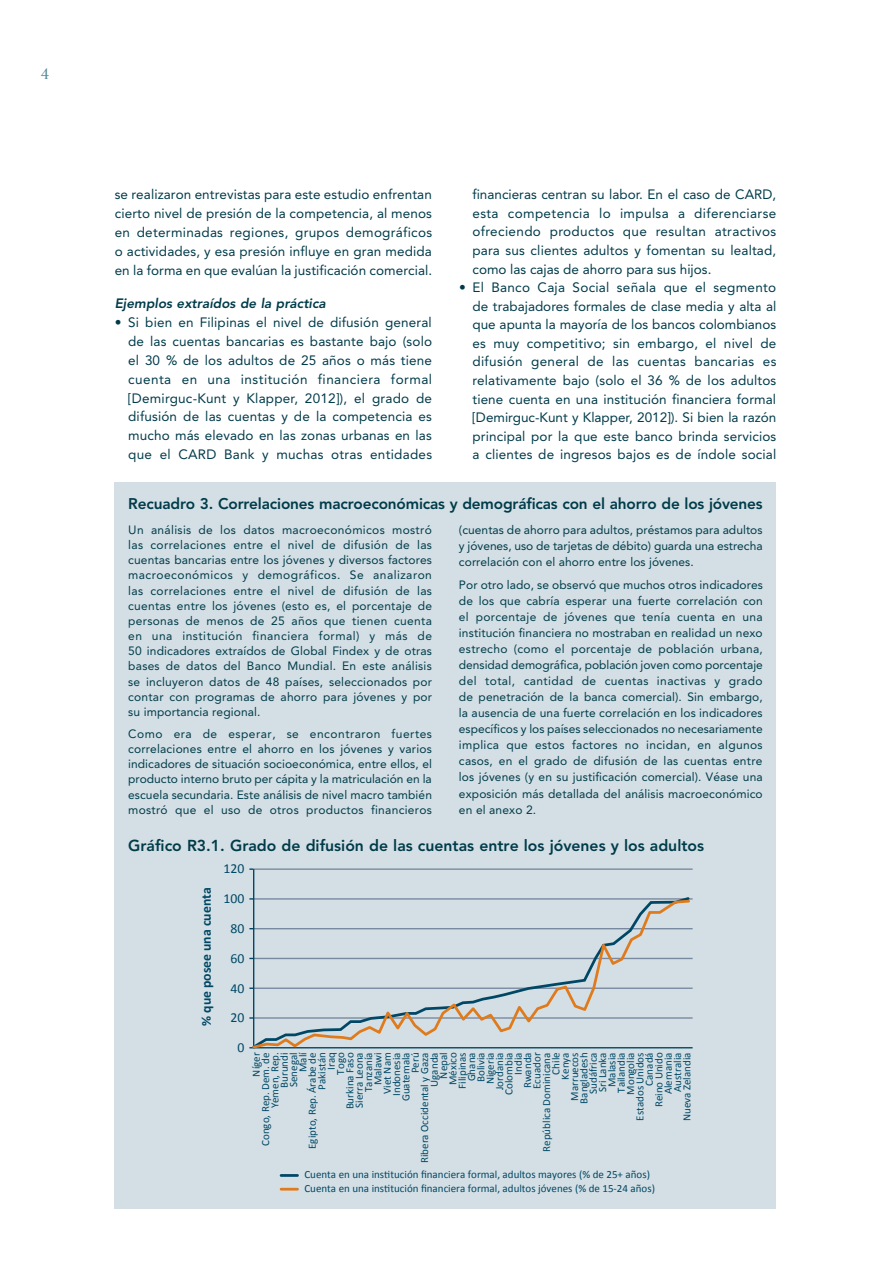
<style>
.page{position:relative;width:891px;height:1263px;background:#fff}
.page>*{position:absolute;margin:0;border:0;box-sizing:border-box;transform-origin:0 0}
.t1{font:18px "Weiss Std";color:#558696}
.t2{font:800 15.75px "Avenir LT Std";color:#003b4a}
.t3{font:800 15.3px "Avenir LT Std";letter-spacing:-.01em;color:#003b4a}
.t4{font:700 13.8px "Calibri";color:#004766}
.t5{font:13.8px/29.7px "Calibri";color:#004766;text-align:right}
.t6{font:13.5px/18.6px "Avenir LT Std";letter-spacing:.01em;color:#003b4a;text-align:justify}
.t7{font:italic 800 13.5px "Avenir LT Std";color:#003b4a}
.t8{font:12px/15.1px "Avenir LT Std";letter-spacing:.01em;color:#003b4a;text-align:justify}
.t9{font:10.95px/9.3px "Calibri";color:#004766;text-align:right}
</style>
<div class="page">
<div style="left:115px;top:483px;width:661px;height:725px;background:#d3dfe4"></div>
<hr style="left:254px;top:1046px;width:439px;height:2px;background:#004766">
<hr style="left:254px;top:868px;width:439px;height:1px;background:#7989a0">
<hr style="left:254px;top:898px;width:439px;height:1px;background:#7989a0">
<hr style="left:254px;top:927px;width:439px;height:2px;background:#7989a0">
<hr style="left:254px;top:957px;width:439px;height:2px;background:#7989a0">
<hr style="left:254px;top:987px;width:439px;height:1px;background:#7989a0">
<hr style="left:254px;top:1017px;width:439px;height:1px;background:#7989a0">
<hr style="left:253px;top:869px;width:1px;height:178px;background:#004766">
<svg style="left:250px;top:898px;width:442px;height:151px"></svg>
<hr style="left:281px;top:1173px;width:17px;height:3px;background:#004766">
<hr style="left:281px;top:1187px;width:17px;height:3px;background:#df7b1c">
<h1 class="t1" style="left:40px;top:62px;width:10px">4</h1>
<p class="t6" style="left:115px;top:185px;width:319px">se realizaron entrevistas para este estudio enfrentan cierto nivel de presión de la competencia, al menos en determinadas regiones, grupos demográficos o actividades, y esa presión influye en gran medida en la forma en que evalúan la justificación comercial.</p>
<p class="t7" style="left:115px;top:295px;width:213px">Ejemplos extraídos de la práctica</p>
<p class="t6" style="left:128px;top:313px;width:305px;text-indent:-14px">• Si bien en Filipinas el nivel de difusión general de las cuentas bancarias es bastante bajo (solo el 30 % de los adultos de 25 años o más tiene cuenta en una institución financiera formal [Demirguc-Kunt y Klapper, 2012]), el grado de difusión de las cuentas y de la competencia es mucho más elevado en las zonas urbanas en las que el CARD Bank y muchas otras entidades</p>
<p class="t6" style="left:472px;top:185px;width:305px">financieras centran su labor. En el caso de CARD, esta competencia lo impulsa a diferenciarse ofreciendo productos que resultan atractivos para sus clientes adultos y fomentan su lealtad, como las cajas de ahorro para sus hijos.</p>
<p class="t6" style="left:472px;top:278px;width:305px;text-indent:-14px">• El Banco Caja Social señala que el segmento de trabajadores formales de clase media y alta al que apunta la mayoría de los bancos colombianos es muy competitivo; sin embargo, el nivel de difusión general de las cuentas bancarias es relativamente bajo (solo el 36 % de los adultos tiene cuenta en una institución financiera formal [Demirguc-Kunt y Klapper, 2012]). Si bien la razón principal por la que este banco brinda servicios a clientes de ingresos bajos es de índole social</p>
<p class="t3" style="left:128px;top:494px;width:636px">Recuadro 3. Correlaciones macroeconómicas y demográficas con el ahorro de los jóvenes</p>
<p class="t8" style="left:128px;top:522px;width:305px">Un análisis de los datos macroeconómicos mostró las correlaciones entre el nivel de difusión de las cuentas bancarias entre los jóvenes y diversos factores macroeconómicos y demográficos. Se analizaron las correlaciones entre el nivel de difusión de las cuentas entre los jóvenes (esto es, el porcentaje de personas de menos de 25 años que tienen cuenta en una institución financiera formal) y más de 50 indicadores extraídos de Global Findex y de otras bases de datos del Banco Mundial. En este análisis se incluyeron datos de 48 países, seleccionados por contar con programas de ahorro para jóvenes y por su importancia regional.</p>
<p class="t8" style="left:128px;top:726px;width:305px">Como era de esperar, se encontraron fuertes correlaciones entre el ahorro en los jóvenes y varios indicadores de situación socioeconómica, entre ellos, el producto interno bruto per cápita y la matriculación en la escuela secundaria. Este análisis de nivel macro también mostró que el uso de otros productos financieros</p>
<p class="t8" style="left:459px;top:522px;width:305px;line-height:16px">(cuentas de ahorro para adultos, préstamos para adultos y jóvenes, uso de tarjetas de débito) guarda una estrecha correlación con el ahorro entre los jóvenes.</p>
<p class="t8" style="left:459px;top:576px;width:305px;line-height:16px">Por otro lado, se observó que muchos otros indicadores de los que cabría esperar una fuerte correlación con el porcentaje de jóvenes que tenía cuenta en una institución financiera no mostraban en realidad un nexo estrecho (como el porcentaje de población urbana, densidad demográfica, población joven como porcentaje del total, cantidad de cuentas inactivas y grado de penetración de la banca comercial). Sin embargo, la ausencia de una fuerte correlación en los indicadores específicos y los países seleccionados no necesariamente implica que estos factores no incidan, en algunos casos, en el grado de difusión de las cuentas entre los jóvenes (y en su justificación comercial). Véase una exposición más detallada del análisis macroeconómico en el anexo 2.</p>
<h2 class="t2" style="left:128px;top:836px;width:577px">Gráfico R3.1. Grado de difusión de las cuentas entre los jóvenes y los adultos</h2>
<p class="t5" style="left:224px;top:853px;width:22px">120</p>
<p class="t4" style="left:198px;top:1025px;width:140px;rotate:-90deg">% que posee una cuenta</p>
<p class="t5" style="left:224px;top:883px;width:22px">100<br>80<br>60<br>40<br>20<br>0</p>
<p class="t9" style="left:251px;top:1162px;width:112px;rotate:-90deg">Níger<br>Congo, Rep. Dem. de<br>Yemen, Rep.<br>Burundi<br>Senegal<br>Malí<br>Egipto, Rep. Árabe de<br>Pakistán<br>Iraq<br>Togo<br>Burkina Faso<br>Sierra Leona<br>Tanzanía<br>Malawi<br>Viet Nam<br>Indonesia<br>Guatemala<br>Perú<br>Ribera Occidental y Gaza<br>Uganda<br>Nepal<br>México<br>Filipinas<br>Ghana<br>Bolivia<br>Nigeria<br>Jordania<br>Colombia<br>India<br>Rwanda<br>Ecuador<br>República Dominicana<br>Chile<br>Kenya<br>Marruecos<br>Bangladesh<br>Sudáfrica<br>Sri Lanka<br>Malasia<br>Tailandia<br>Mongolia<br>Estados Unidos<br>Canadá<br>Reino Unido<br>Alemania<br>Australia<br>Nueva Zelandia</p>
<p class="t9" style="left:304px;top:1167px;width:352px;line-height:13.8px;text-align:left">Cuenta en una institución financiera formal, adultos mayores (% de 25+ años)<br>Cuenta en una institución financiera formal, adultos jóvenes (% de 15-24 años)</p>
</div>
